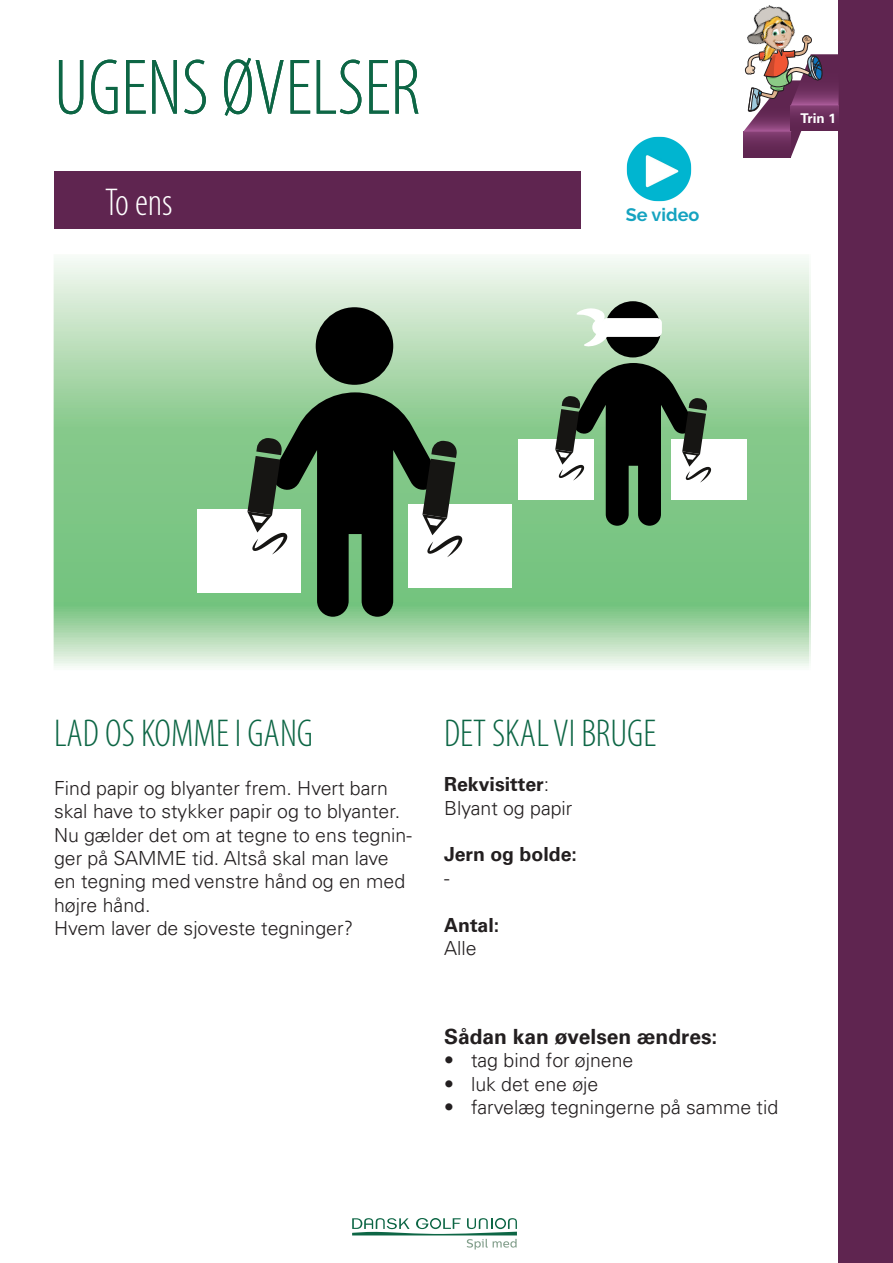
<style>
.page{position:relative;width:893px;height:1263px;background:#fff}
.page>*{position:absolute;margin:0;border:0;box-sizing:border-box;transform-origin:0 0}
.t1{font:300 condensed 79.5px "Myriad Pro";color:#0d6645}
.t2{font:300 condensed 39px "Myriad Pro";color:#0d6645}
.t3{font:300 condensed 39px "Myriad Pro";color:#fff}
.t4{font:700 21px "Univers";color:#231f20}
.t5{font:300 19.5px/23.4px "Univers";color:#231f20}
.t6{font:700 19.5px "Univers";color:#231f20}
.t7{font:700 18px "Raleway";color:#15a3c0}
.t8{font:700 13.5px "Univers";color:#fff}
.s1{font-weight:300}
</style>
<div class="page">
<div style="left:54px;top:172px;width:527px;height:57px;background:#5f2550"></div>
<svg style="left:55px;top:258px;width:753px;height:408px;background:#aad8ad"></svg>
<div style="left:316px;top:307px;width:77px;height:78px;background:#000;border-radius:50%"></div>
<div style="left:197px;top:509px;width:103px;height:84px;background:#fff"></div>
<div style="left:408px;top:504px;width:104px;height:84px;background:#fff"></div>
<svg style="left:247px;top:392px;width:215px;height:225px"></svg>
<div style="left:605px;top:301px;width:56px;height:56px;background:#000;border-radius:50%"></div>
<div style="left:602px;top:318px;width:60px;height:19px;background:#fff;border-radius:5px"></div>
<div style="left:518px;top:439px;width:76px;height:61px;background:#fff"></div>
<div style="left:672px;top:439px;width:75px;height:61px;background:#fff"></div>
<svg style="left:555px;top:363px;width:156px;height:163px;background:#5c735e"></svg>
<svg style="left:576px;top:306px;width:33px;height:41px"></svg>
<svg style="left:352px;top:1218px;width:165px;height:31px"></svg>
<div style="left:838px;top:0;width:55px;height:1263px;background:#5f2550"></div>
<svg style="left:743px;top:35px;width:96px;height:122px"></svg>
<img style="left:758px;top:61px;width:23px;height:5px">
<img style="left:743px;top:5px;width:60px;height:56px">
<img style="left:626px;top:136px;width:66px;height:66px">
<p class="t1" style="left:54px;top:40px;width:368px">UGENS ØVELSER</p>
<p class="t3" style="left:105px;top:179px;width:69px">To ens</p>
<p class="t7" style="left:626px;top:204px;width:75px">Se video</p>
<p class="t8" style="left:800px;top:110px;width:37px">Trin 1</p>
<p class="t2" style="left:54px;top:710px;width:261px">LAD OS KOMME I GANG</p>
<p class="t5" style="left:54px;top:776px;width:359px">Find papir og blyanter frem. Hvert barn skal have to stykker papir og to blyanter.<br>Nu gælder det om at tegne to ens tegnin&shy;ger på SAMME tid. Altså skal man lave en tegning med venstre hånd og en med højre hånd.</p>
<p class="t5" style="left:54px;top:916px;width:301px">Hvem laver de sjoveste tegninger?</p>
<p class="t2" style="left:444px;top:710px;width:214px">DET SKAL VI BRUGE</p>
<p class="t6" style="left:444px;top:773px;width:107px">Rekvisitter<span class="s1">:</span></p>
<p class="t5" style="left:444px;top:796px;width:130px">Blyant og papir</p>
<p class="t6" style="left:444px;top:843px;width:134px">Jern og bolde:</p>
<p class="t5" style="left:444px;top:866px;width:7px">-</p>
<p class="t6" style="left:444px;top:913px;width:57px">Antal:</p>
<p class="t5" style="left:444px;top:936px;width:34px">Alle</p>
<p class="t4" style="left:444px;top:1024px;width:275px">Sådan kan øvelsen ændres:</p>
<p class="t5" style="left:444px;top:1049px;width:191px">• tag bind for øjnene</p>
<p class="t5" style="left:444px;top:1072px;width:156px">• luk det ene øje</p>
<p class="t5" style="left:444px;top:1095px;width:336px">• farvelæg tegningerne på samme tid</p>
</div>
